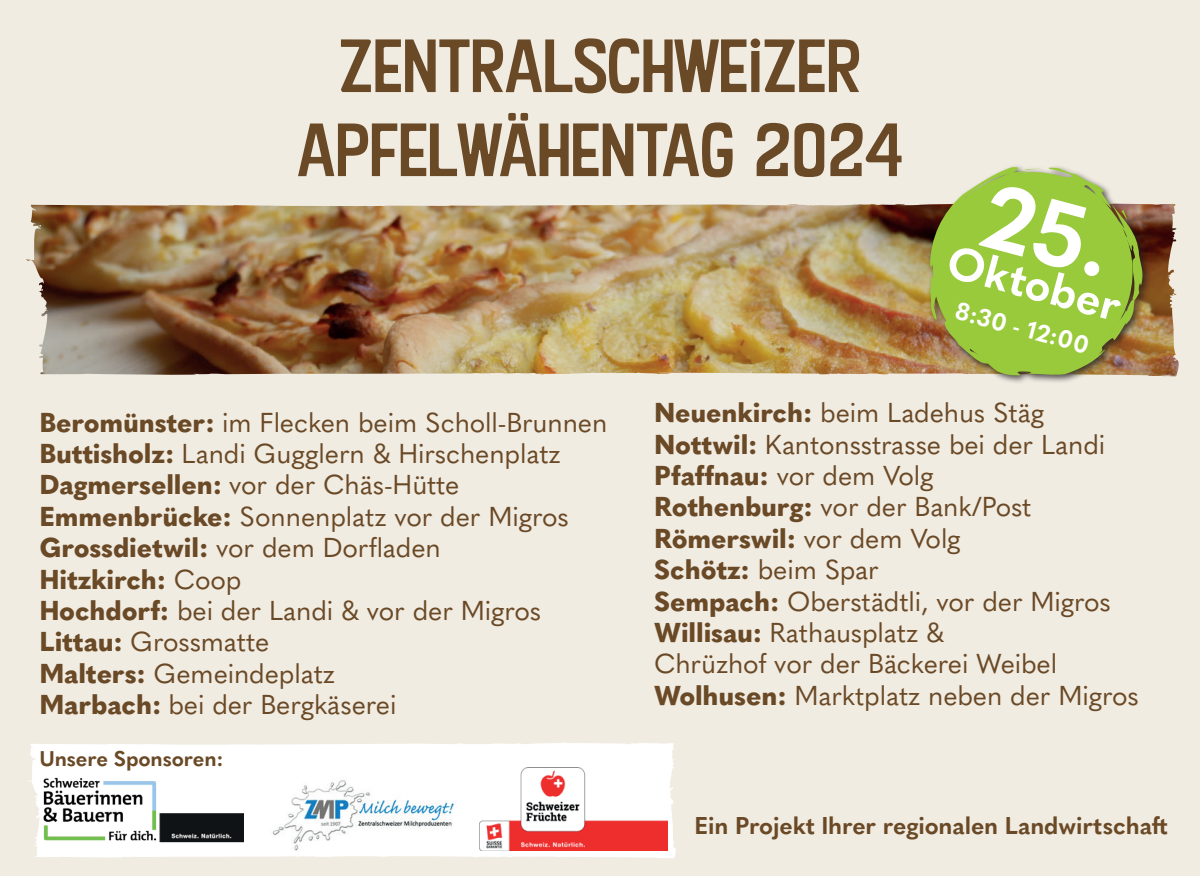
<style>
.page{position:relative;width:1200px;height:876px;background:#fff}
.page>*{position:absolute;margin:0;border:0;box-sizing:border-box;transform-origin:0 0}
.t1{font:72px/84px "Kon Tiki JF Aloha";color:#6a4926;text-align:center}
.t2{font:700 45px "Quasimoda";color:#fff}
.t3{font:27px/31.5px "Quasimoda";letter-spacing:-.005em;color:#6a4926}
.t4{font:700 24px "Quasimoda";letter-spacing:-.005em;color:#6a4926}
.t5{font:700 24px "Quasimoda";color:#fff}
.t6{font:700 21px "Quasimoda";letter-spacing:-.005em;color:#6a4926}
.s1{font-weight:800}
</style>
<div class="page">
<div style="left:0;top:0;width:1199px;height:876px;background:#f1ece2"></div>
<img style="left:26px;top:204px;width:895px;height:171px">
<div style="left:926px;top:164px;width:224px;height:220px;background:#231f20;opacity:.75"></div>
<svg style="left:921px;top:164px;width:222px;height:218px"></svg>
<svg style="left:28px;top:742px;width:648px;height:117px;background:#fdfbfa"></svg>
<img style="left:36px;top:773px;width:128px;height:74px">
<img style="left:159px;top:805px;width:85px;height:45px">
<img style="left:269px;top:778px;width:187px;height:73px">
<img style="left:479px;top:767px;width:188px;height:83px">
<svg style="left:929px;top:167px;width:213px;height:208px;background:#9fbf4b"></svg>
<h1 class="t1" style="left:297px;top:25px;width:607px">ZENTRALSCHWEIZER<br>APFELWÄHENTAG 2024</h1>
<h2 class="t2" style="left:956px;top:226px;width:180px;rotate:15deg">Oktober</h2>
<p class="t5" style="left:960px;top:292px;width:139px;rotate:15deg">8:30 - 12:00</p>
<p class="t3" style="left:39px;top:405px;width:569px"><span class="s1">Beromünster:</span> im Flecken beim Scholl-Brunnen<br><span class="s1">Buttisholz:</span> Landi Gugglern &amp; Hirschenplatz<br><span class="s1">Dagmersellen:</span> vor der Chäs-Hütte<br><span class="s1">Emmenbrücke:</span> Sonnenplatz vor der Migros<br><span class="s1">Grossdietwil:</span> vor dem Dorfladen<br><span class="s1">Hitzkirch:</span> Coop<br><span class="s1">Hochdorf:</span> bei der Landi &amp; vor der Migros<br><span class="s1">Littau:</span> Grossmatte<br><span class="s1">Malters:</span> Gemeindeplatz<br><span class="s1">Marbach:</span> bei der Bergkäserei</p>
<p class="t6" style="left:39px;top:743px;width:186px">Unsere Sponsoren:</p>
<p class="t3" style="left:654px;top:395px;width:486px"><span class="s1">Neuenkirch:</span> beim Ladehus Stäg<br><span class="s1">Nottwil:</span> Kantonsstrasse bei der Landi<br><span class="s1">Pfaffnau:</span> vor dem Volg<br><span class="s1">Rothenburg:</span> vor der Bank/Post<br><span class="s1">Römerswil:</span> vor dem Volg<br><span class="s1">Schötz:</span> beim Spar<br><span class="s1">Sempach:</span> Oberstädtli, vor der Migros<br><span class="s1">Willisau:</span> Rathausplatz &amp;<br>Chrüzhof vor der Bäckerei Weibel<br><span class="s1">Wolhusen:</span> Marktplatz neben der Migros</p>
<p class="t4" style="left:694px;top:807px;width:475px">Ein Projekt Ihrer regionalen Landwirtschaft</p>
</div>
